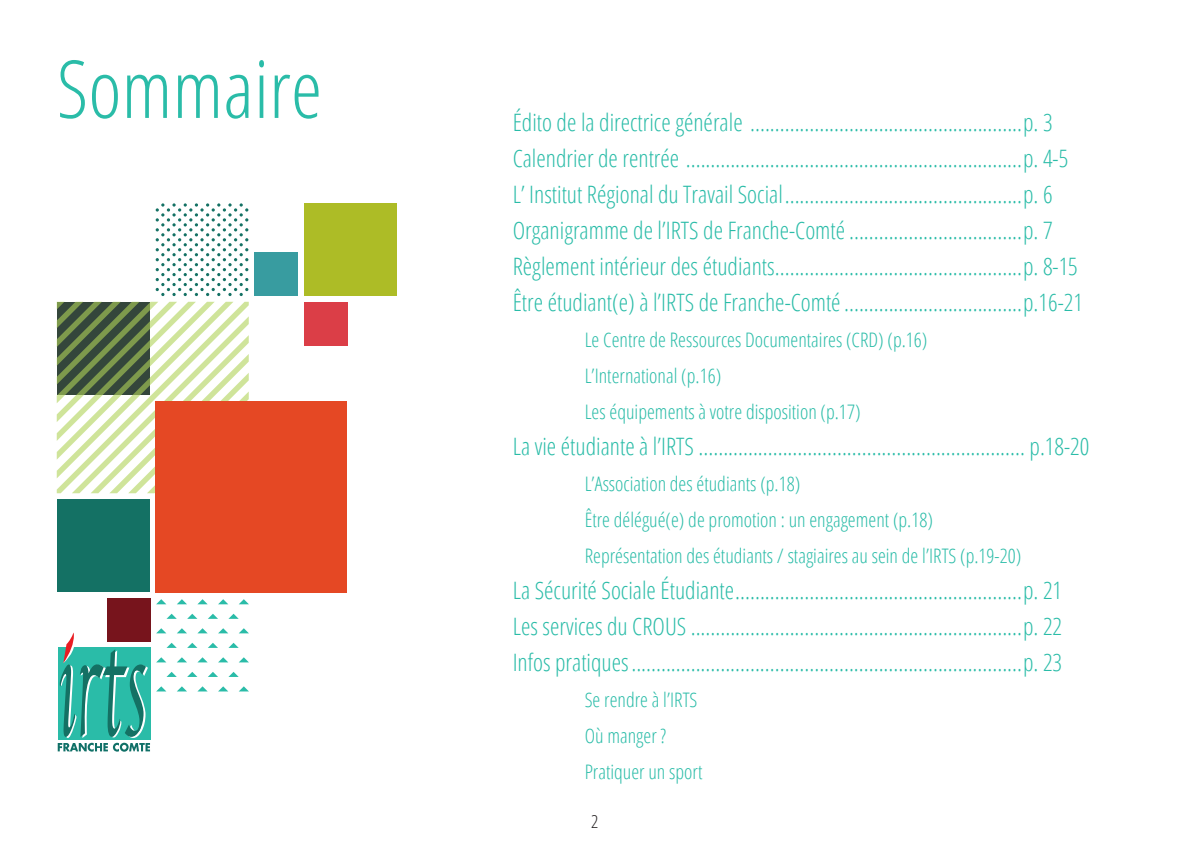
<style>
.page{position:relative;width:1191px;height:842px;background:#fff}
.page>*{position:absolute;margin:0;border:0;box-sizing:border-box;transform-origin:0 0}
.t1{font:300 condensed 80px "Open Sans";color:#2abca8}
.t2{font:300 condensed 24px/36px "Open Sans";color:#2abca8}
.t3{font:300 condensed 20px/36px "Open Sans";color:#2abca8}
.t4{font:300 condensed 18px "Open Sans";color:#231f20}
</style>
<div class="page">
<svg style="left:58px;top:632px;width:92px;height:120px"></svg>
<div style="left:304px;top:203px;width:93px;height:93px;background:#adbc26"></div>
<div style="left:57px;top:499px;width:93px;height:93px;background:#147164"></div>
<div style="left:254px;top:252px;width:44px;height:44px;background:#389ca0"></div>
<div style="left:107px;top:598px;width:43px;height:44px;background:#77141c"></div>
<div style="left:304px;top:303px;width:44px;height:43px;background:#db3e47"></div>
<svg style="left:57px;top:302px;width:192px;height:191px"></svg>
<div style="left:155px;top:401px;width:192px;height:192px;background:#e54824"></div>
<svg style="left:156px;top:203px;width:92px;height:93px"></svg>
<svg style="left:156px;top:599px;width:10px;height:5px"></svg>
<svg style="left:177px;top:599px;width:10px;height:5px"></svg>
<svg style="left:198px;top:599px;width:10px;height:5px"></svg>
<svg style="left:218px;top:599px;width:10px;height:5px"></svg>
<svg style="left:239px;top:599px;width:10px;height:5px"></svg>
<svg style="left:166px;top:614px;width:11px;height:5px"></svg>
<svg style="left:187px;top:614px;width:10px;height:5px"></svg>
<svg style="left:208px;top:614px;width:10px;height:5px"></svg>
<svg style="left:228px;top:614px;width:11px;height:5px"></svg>
<svg style="left:156px;top:628px;width:10px;height:5px"></svg>
<svg style="left:177px;top:628px;width:10px;height:5px"></svg>
<svg style="left:198px;top:628px;width:9px;height:5px"></svg>
<svg style="left:218px;top:628px;width:10px;height:5px"></svg>
<svg style="left:239px;top:628px;width:10px;height:5px"></svg>
<svg style="left:166px;top:643px;width:11px;height:5px"></svg>
<svg style="left:187px;top:643px;width:10px;height:5px"></svg>
<svg style="left:208px;top:643px;width:10px;height:5px"></svg>
<svg style="left:228px;top:643px;width:11px;height:5px"></svg>
<svg style="left:156px;top:657px;width:10px;height:5px"></svg>
<svg style="left:177px;top:657px;width:10px;height:5px"></svg>
<svg style="left:198px;top:657px;width:9px;height:5px"></svg>
<svg style="left:218px;top:657px;width:10px;height:5px"></svg>
<svg style="left:239px;top:657px;width:10px;height:5px"></svg>
<svg style="left:156px;top:686px;width:10px;height:5px"></svg>
<svg style="left:177px;top:686px;width:10px;height:5px"></svg>
<svg style="left:198px;top:686px;width:9px;height:5px"></svg>
<svg style="left:218px;top:686px;width:10px;height:5px"></svg>
<svg style="left:239px;top:686px;width:10px;height:5px"></svg>
<svg style="left:166px;top:672px;width:11px;height:5px"></svg>
<svg style="left:187px;top:672px;width:10px;height:5px"></svg>
<svg style="left:208px;top:672px;width:10px;height:5px"></svg>
<svg style="left:228px;top:672px;width:11px;height:5px"></svg>
<h1 class="t1" style="left:57px;top:35px;width:267px">Sommaire</h1>
<p class="t2" style="left:513px;top:103px;width:572px">Édito de la directrice générale .......................................................p. 3<br>Calendrier de rentrée ....................................................................p. 4-5<br>L’ Institut Régional du Travail Social................................................p. 6<br>Organigramme de l’IRTS de Franche-Comté ...................................p. 7<br>Règlement intérieur des étudiants..................................................p. 8-15<br>Être étudiant(e) à l’IRTS de Franche-Comté....................................p.16-21</p>
<p class="t3" style="left:585px;top:321px;width:344px">Le Centre de Ressources Documentaires (CRD) (p.16)<br>L’International (p.16)<br>Les équipements à votre disposition (p.17)</p>
<p class="t2" style="left:513px;top:427px;width:578px">La vie étudiante à l’IRTS .................................................................. p.18-20</p>
<p class="t3" style="left:585px;top:465px;width:438px">L’Association des étudiants (p.18)<br>Être délégué(e) de promotion : un engagement (p.18)<br>Représentation des étudiants / stagiaires au sein de l’IRTS (p.19-20)</p>
<p class="t2" style="left:512px;top:571px;width:551px;text-align:justify">La Sécurité Sociale Étudiante..........................................................p. 21<br>Les services du CROUS ...................................................................p. 22<br>Infos pratiques...............................................................................p. 23</p>
<p class="t3" style="left:585px;top:681px;width:119px">Se rendre à l’IRTS<br>Où manger ?<br>Pratiquer un sport</p>
<p class="t4" style="left:591px;top:809px;width:9px">2</p>
</div>
